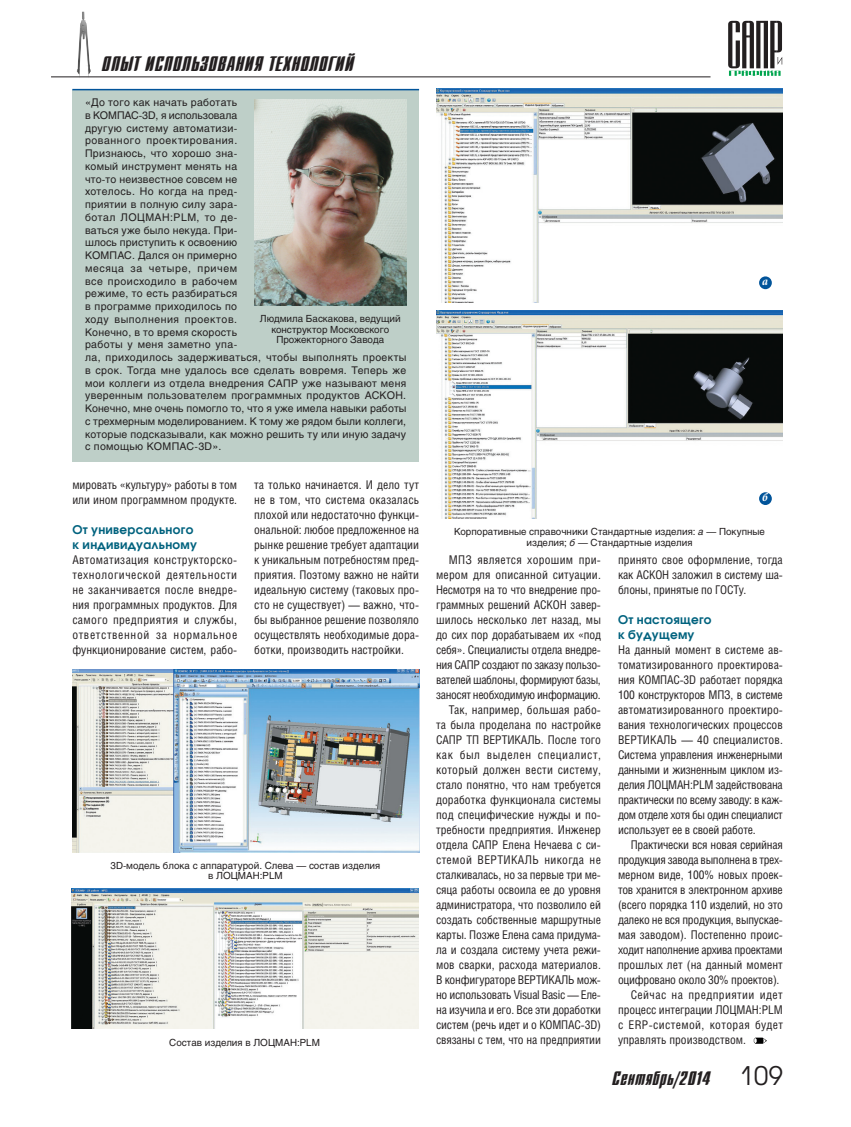
<style>
.page{position:relative;width:851px;height:1127px;background:#fff}
.page>*{position:absolute;margin:0;border:0;box-sizing:border-box;transform-origin:0 0}
.t1{font:21px "Dagger C";letter-spacing:.025em;color:#231f20}
.t2{font:19.5px "Dagger C";letter-spacing:.025em;color:#231f20}
.Body_text{font:12px/15px "Helios Cond";letter-spacing:-.01em;color:#231f20;text-align:justify}
.Body_undent{font:12px/15px "Helios Cond";color:#231f20;text-align:justify}
.Subhead_3{font:700 12px/15px "Avant Garde C";letter-spacing:.025em;color:#00627e}
.Body_text-2{font:italic 700 condensed 12px "Minion Pro";color:#fff}
.News_Body{font:10.5px/12.8px "Helios";letter-spacing:.03em;color:#231f20}
.t3{font:9.75px/10.5px "Helios";color:#231f20;text-align:center}
.s1{font-style:italic}
.s2{font-family:"Avant Garde C";font-size:25.5px}
</style>
<div class="page">
<img style="left:77px;top:12px;width:14px;height:66px">
<svg style="left:728px;top:21px;width:54px;height:55px"></svg>
<hr style="left:51px;top:76px;width:659px;height:1px;background:#231f20">
<svg style="left:753px;top:1037px;width:13px;height:7px"></svg>
<img style="left:436px;top:89px;width:346px;height:213px">
<img style="left:437px;top:310px;width:345px;height:209px">
<img style="left:72px;top:888px;width:346px;height:141px">
<img style="left:72px;top:669px;width:347px;height:183px">
<div style="left:759px;top:492px;width:12px;height:13px;background:#01549a;border-radius:50%"></div>
<div style="left:759px;top:276px;width:12px;height:13px;background:#01549a;border-radius:50%"></div>
<div style="left:72px;top:90px;width:347px;height:372px;background:#becfc8"></div>
<hr style="left:72px;top:89px;width:347px;height:1px;background:#01549a">
<img style="left:254px;top:100px;width:152px;height:205px">
<h1 class="t1" style="left:102px;top:53px;width:253px">ОПЫТ ИСПОЛЬЗОВАНИЯ ТЕХНОЛОГИЙ</h1>
<p class="News_Body" style="left:85px;top:96px;width:323px">«До того как начать работать<br>в КОМПАС-3D, я использовала<br>другую систему автоматизи-<br>рованного проектирования.<br>Признаюсь, что хорошо зна-<br>комый инструмент менять на<br>что-то неизвестное совсем не<br>хотелось. Но когда на пред-<br>приятии в полную силу зара-<br>ботал ЛОЦМАН:PLM, то де-<br>ваться уже было некуда. При-<br>шлось приступить к освоению<br>КОМПАС. Дался он примерно<br>месяца за четыре, причем<br>все происходило в рабочем<br>режиме, то есть разбираться<br>в программе приходилось по<br>ходу выполнения проектов.<br>Конечно, в то время скорость<br>работы у меня заметно упа-<br>ла, приходилось задерживаться, чтобы выполнять проекты в срок. Тогда мне удалось все сделать вовремя. Теперь же мои коллеги из отдела внедрения САПР уже называют меня уверенным пользователем программных продуктов АСКОН.<br>Конечно, мне очень помогло то, что я уже имела навыки работы с трехмерным моделированием. К тому же рядом были коллеги, которые подсказывали, как можно решить ту или иную задачу с помощью КОМПАС-3D».</p>
<p class="t3" style="left:260px;top:313px;width:142px">Людмила Баскакова, ведущий конструктор Московского<br>Прожекторного Завода</p>
<p class="Body_text" style="left:72px;top:477px;width:166px">мировать «культуру» работы в том или ином программном продукте.</p>
<p class="Subhead_3" style="left:72px;top:522px;width:126px">От универсального к индивидуальному</p>
<p class="Body_undent" style="left:72px;top:552px;width:166px">Автоматизация конструкторско&shy;технологической деятельности не заканчивается после внедре&shy;ния программных продуктов. Для самого предприятия и службы, ответственной за нормальное функционирование систем, рабо-</p>
<p class="Body_undent" style="left:254px;top:477px;width:166px">та только начинается. И дело тут не в том, что система оказалась плохой или недостаточно функци&shy;ональной: любое предложенное на рынке решение требует адаптации к уникальным потребностям пред&shy;приятия. Поэтому важно не найти идеальную систему (таковых про&shy;сто не существует) — важно, что&shy;бы выбранное решение позволяло осуществлять необходимые дора&shy;ботки, производить настройки.</p>
<p class="t3" style="left:110px;top:860px;width:271px">3D-модель блока с аппаратурой. Слева — состав изделия в ЛОЦМАН:PLM</p>
<p class="t3" style="left:169px;top:1037px;width:152px">Состав изделия в ЛОЦМАН:PLM</p>
<p class="Body_text-2" style="left:762px;top:273px;width:7px">а</p>
<p class="Body_text-2" style="left:762px;top:489px;width:7px">б</p>
<p class="t3" style="left:454px;top:526px;width:312px">Корпоративные справочники Стандартные изделия: <span class="s1">а</span> — Покупные изделия; <span class="s1">б</span> — Стандартные изделия</p>
<p class="Body_text" style="left:436px;top:552px;width:166px;text-indent:13px">МПЗ является хорошим при&shy;мером для описанной ситуации.<br>Несмотря на то что внедрение про&shy;граммных решений АСКОН завер&shy;шилось несколько лет назад, мы до сих пор дорабатываем их «под себя». Специалисты отдела внедре&shy;ния САПР создают по заказу пользо&shy;вателей шаблоны, формируют базы, заносят необходимую информацию.</p>
<p class="Body_text" style="left:436px;top:702px;width:166px;text-indent:13px">Так, например, большая рабо&shy;та была проделана по настройке САПР ТП ВЕРТИКАЛЬ. После того как был выделен специалист, который должен вести систему, стало понятно, что нам требуется доработка функционала системы под специфические нужды и по&shy;требности предприятия. Инженер отдела САПР Елена Нечаева с си&shy;стемой ВЕРТИКАЛЬ никогда не сталкивалась, но за первые три ме&shy;сяца работы освоила ее до уровня администратора, что позволило ей создать собственные маршрутные карты. Позже Елена сама придума&shy;ла и создала систему учета режи&shy;мов сварки, расхода материалов.<br>В конфигураторе ВЕРТИКАЛЬ мож&shy;но использовать Visual Basic — Еле&shy;на изучила и его. Все эти доработки систем (речь идет и о КОМПАС-3D) связаны с тем, что на предприятии</p>
<p class="Body_text" style="left:618px;top:552px;width:166px">принято свое оформление, тогда как АСКОН заложил в систему ша&shy;блоны, принятые по ГОСТу.</p>
<p class="Subhead_3" style="left:618px;top:612px;width:95px">От настоящего к будущему</p>
<p class="Body_undent" style="left:618px;top:642px;width:166px">На данный момент в системе ав&shy;томатизированного проектирова&shy;ния КОМПАС-3D работает порядка 100 конструкторов МПЗ, в системе автоматизированного проектиро&shy;вания технологических процессов ВЕРТИКАЛЬ — 40 специалистов.<br>Система управления инженерными данными и жизненным циклом из&shy;делия ЛОЦМАН:PLM задействована практически по всему заводу: в каж&shy;дом отделе хотя бы один специалист использует ее в своей работе.</p>
<p class="Body_text" style="left:618px;top:837px;width:166px;text-indent:13px">Практически вся новая серийная продукция завода выполнена в трех&shy;мерном виде, 100% новых проек&shy;тов хранится в электронном архиве (всего порядка 110 изделий, но это далеко не вся продукция, выпускае&shy;мая заводом). Постепенно проис&shy;ходит наполнение архива проектами прошлых лет (на данный момент оцифровано около 30% проектов).</p>
<p class="Body_text" style="left:618px;top:987px;width:166px;text-indent:13px">Сейчас на предприятии идет процесс интеграции ЛОЦМАН:PLM с ERP-системой, которая будет управлять производством.</p>
<h2 class="t2" style="left:612px;top:1068px;width:172px">Сентябрь/2014 <span class="s2">109</span></h2>
</div>
